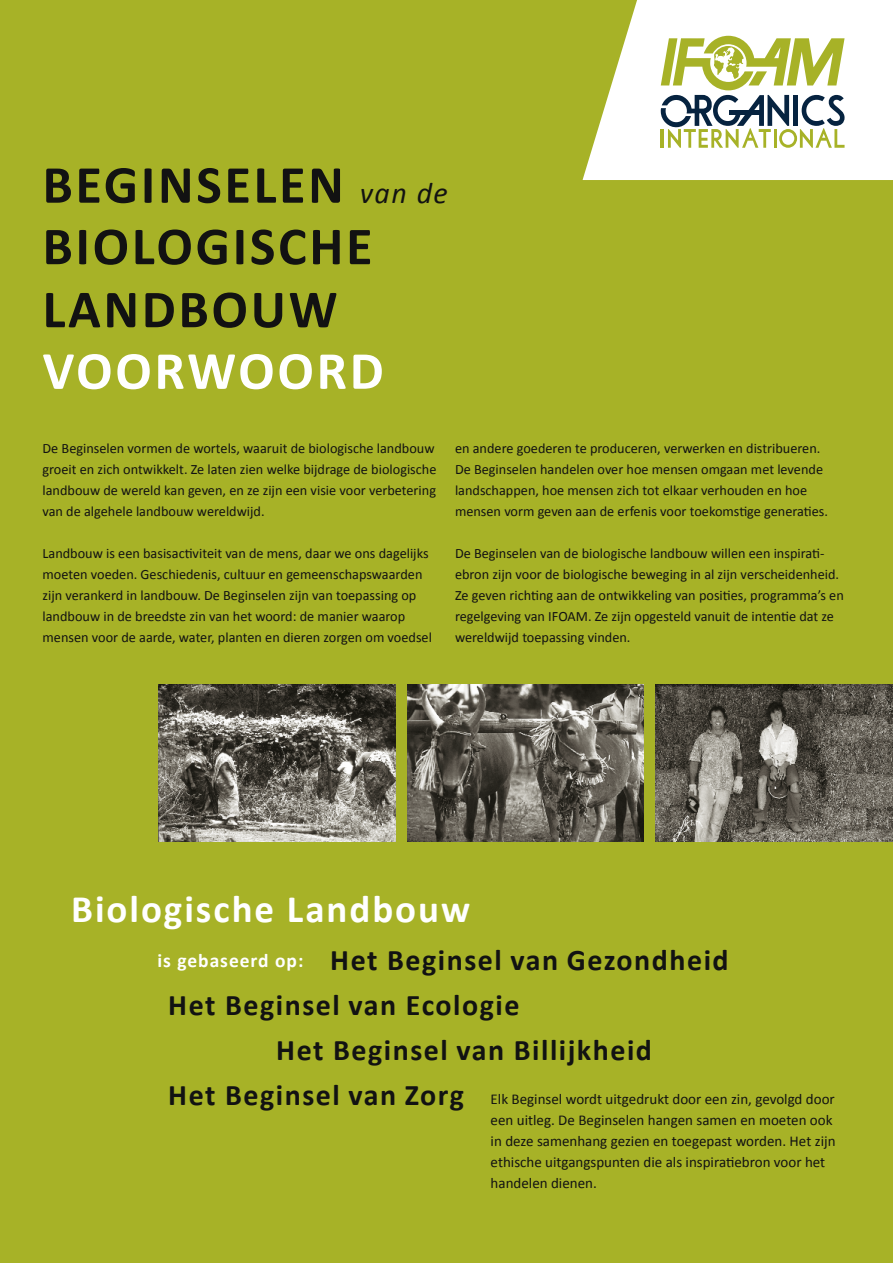
<style>
.page{position:relative;width:893px;height:1263px;background:#a7b227}
.page>*{position:absolute;margin:0;border:0;box-sizing:border-box;transform-origin:0 0}
.t1{font:700 54px/62.2px "Calibri";letter-spacing:.05em;color:#121212}
.t2{font:700 54px "Calibri";letter-spacing:.05em;color:#fff}
.t3{font:700 39px "Calibri";letter-spacing:.05em;color:#fff}
.t4{font:700 30px "Calibri";letter-spacing:.05em;color:#121212}
.t5{font:15px/21px "Calibri";color:#121212}
.t6{font:14.25px/21px "Calibri";color:#121212}
.s1{font-weight:400;font-style:italic;font-size:30px}
.s2{font-size:19.5px;color:#fff}
</style>
<div class="page">
<img style="left:407px;top:684px;width:237px;height:157px">
<img style="left:159px;top:684px;width:236px;height:157px">
<img style="left:656px;top:684px;width:237px;height:157px">
<svg style="left:583px;top:0;width:310px;height:180px;background:#f2f4e1"></svg>
<svg style="left:661px;top:36px;width:183px;height:112px"></svg>
<h1 class="t1" style="left:43px;top:154px;width:407px">BEGINSELEN <span class="s1">van de<br></span>BIOLOGISCHE<br>LANDBOUW</h1>
<h1 class="t2" style="left:43px;top:336px;width:343px">VOORWOORD</h1>
<p class="t6" style="left:43px;top:438px;width:395px">De Beginselen vormen de wortels, waaruit de biologische landbouw groeit en zich ontwikkelt. Ze laten zien welke bijdrage de biologische landbouw de wereld kan geven, en ze zijn een visie voor verbetering van de algehele landbouw wereldwijd.</p>
<p class="t6" style="left:43px;top:543px;width:391px">Landbouw is een basisactiviteit van de mens, daar we ons dagelijks moeten voeden. Geschiedenis, cultuur en gemeenschapswaarden zijn verankerd in landbouw. De Beginselen zijn van toepassing op landbouw in de breedste zin van het woord: de manier waarop mensen voor de aarde, water, planten en dieren zorgen om voedsel</p>
<p class="t6" style="left:455px;top:438px;width:375px">en andere goederen te produceren, verwerken en distribueren.<br>De Beginselen handelen over hoe mensen omgaan met levende landschappen, hoe mensen zich tot elkaar verhouden en hoe mensen vorm geven aan de erfenis voor toekomstige generaties.</p>
<p class="t6" style="left:455px;top:543px;width:390px">De Beginselen van de biologische landbouw willen een inspirati&shy;ebron zijn voor de biologische beweging in al zijn verscheidenheid.<br>Ze geven richting aan de ontwikkeling van posities, programma’s en regelgeving van IFOAM. Ze zijn opgesteld vanuit de intentie dat ze wereldwijd toepassing vinden.</p>
<h2 class="t3" style="left:71px;top:884px;width:400px">Biologische Landbouw</h2>
<h3 class="t4" style="left:158px;top:941px;width:573px"><span class="s2">is gebaseerd op:</span> Het Beginsel van Gezondheid</h3>
<h3 class="t4" style="left:168px;top:986px;width:353px">Het Beginsel van Ecologie</h3>
<h3 class="t4" style="left:276px;top:1031px;width:377px">Het Beginsel van Billijkheid</h3>
<h3 class="t4" style="left:168px;top:1076px;width:297px">Het Beginsel van Zorg</h3>
<p class="t5" style="left:491px;top:1089px;width:346px">Elk Beginsel wordt uitgedrukt door een zin, gevolgd door een uitleg. De Beginselen hangen samen en moeten ook in deze samenhang gezien en toegepast worden. Het zijn ethische uitgangspunten die als inspiratiebron voor het handelen dienen.</p>
</div>
